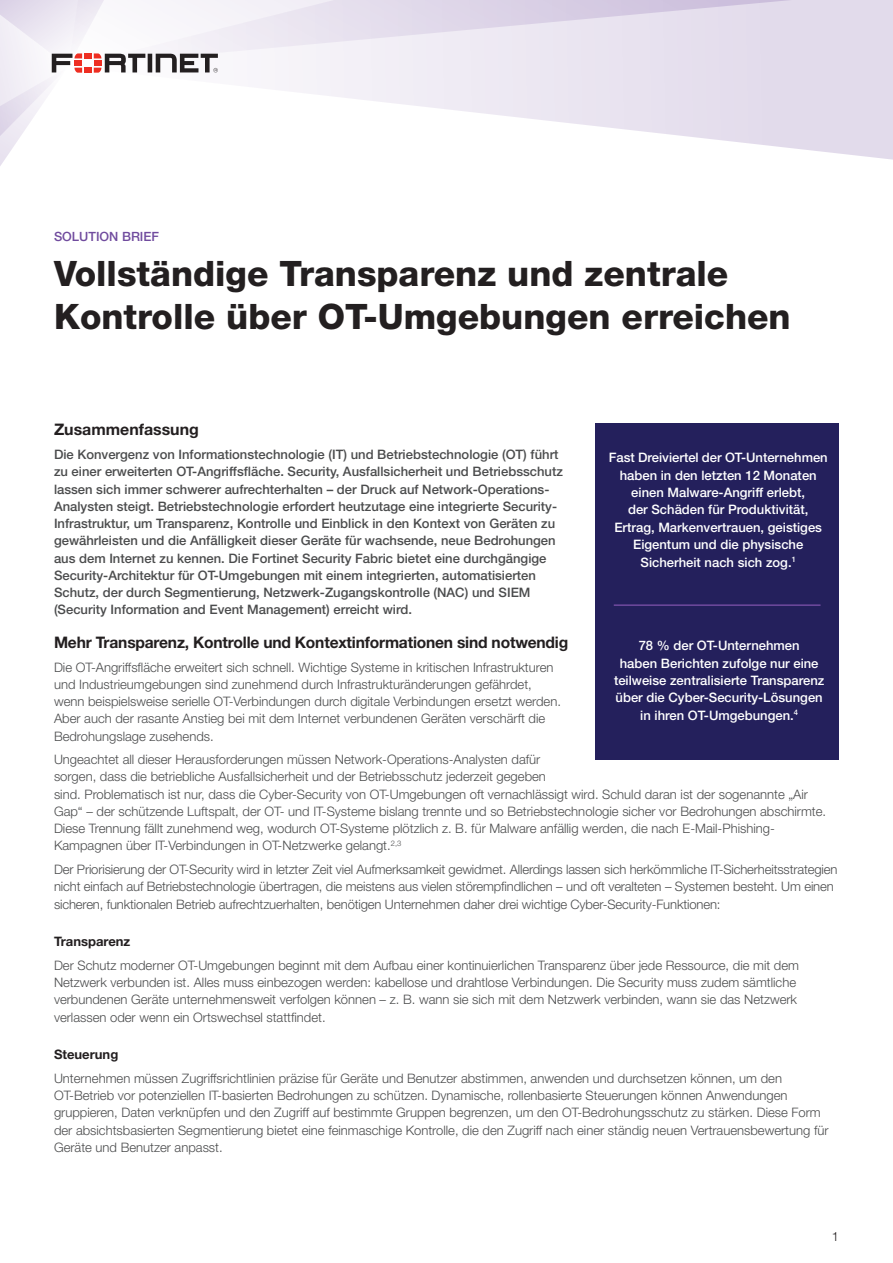
<style>
.page{position:relative;width:893px;height:1263px;background:#fff}
.page>*{position:absolute;margin:0;border:0;box-sizing:border-box;transform-origin:0 0}
.t1{font:800 35.1px/43.2px "Helvetica Neue LT Pro";color:#231f20}
.t2{font:700 15.9px "Helvetica Neue LT Pro";letter-spacing:-.01em;color:#231f20}
.t3{font:300 13.05px/17.2px "Helvetica Neue LT Pro";color:#4b4c4d}
.t4{font:500 13.05px/17.2px "Helvetica Neue LT Pro";color:#4b4c4d}
.t5{font:500 13.05px/17.4px "Helvetica Neue LT Pro";color:#fff;text-align:center}
.t6{font:700 13.05px "Helvetica Neue LT Pro";color:#231f20}
.t7{font:500 12.75px "Helvetica Neue LT Pro";color:#704b9e}
.t8{font:300 12.75px "Helvetica Neue LT Pro";color:#231f20}
</style>
<div class="page">
<svg style="left:275px;top:67px;width:618px;height:93px"></svg>
<svg style="left:218px;top:0;width:675px;height:67px;background:#e6e0ee"></svg>
<svg style="left:0;top:0;width:218px;height:166px"></svg>
<div style="left:595px;top:424px;width:244px;height:336px;background:#24205c"></div>
<hr style="left:614px;top:604px;width:206px;height:2px;background:#704b9e">
<p class="t7" style="left:54px;top:229px;width:107px">SOLUTION BRIEF</p>
<h1 class="t1" style="left:54px;top:252px;width:738px">Vollständige Transparenz und zentrale<br>Kontrolle über OT-Umgebungen erreichen</h1>
<p class="t2" style="left:54px;top:419px;width:146px">Zusammenfassung</p>
<p class="t4" style="left:54px;top:446px;width:510px">Die Konvergenz von Informationstechnologie (IT) und Betriebstechnologie (OT) führt zu einer erweiterten OT-Angriffsfläche. Security, Ausfallsicherheit und Betriebsschutz lassen sich immer schwerer aufrechterhalten – der Druck auf Network-Operations-Analysten steigt. Betriebstechnologie erfordert heutzutage eine integrierte Security-Infrastruktur, um Transparenz, Kontrolle und Einblick in den Kontext von Geräten zu gewährleisten und die Anfälligkeit dieser Geräte für wachsende, neue Bedrohungen aus dem Internet zu kennen. Die Fortinet Security Fabric bietet eine durchgängige Security-Architektur für OT-Umgebungen mit einem integrierten, automatisierten Schutz, der durch Segmentierung, Netzwerk-Zugangskontrolle (NAC) und SIEM (Security Information and Event Management) erreicht wird.</p>
<p class="t2" style="left:54px;top:632px;width:516px">Mehr Transparenz, Kontrolle und Kontextinformationen sind notwendig</p>
<p class="t3" style="left:54px;top:658px;width:508px">Die OT-Angriffsfläche erweitert sich schnell. Wichtige Systeme in kritischen Infrastrukturen und Industrieumgebungen sind zunehmend durch Infrastrukturänderungen gefährdet, wenn beispielsweise serielle OT-Verbindungen durch digitale Verbindungen ersetzt werden.<br>Aber auch der rasante Anstieg bei mit dem Internet verbundenen Geräten verschärft die Bedrohungslage zusehends.</p>
<p class="t3" style="left:54px;top:751px;width:774px">Ungeachtet all dieser Herausforderungen müssen Network-Operations-Analysten dafür<br>sorgen, dass die betriebliche Ausfallsicherheit und der Betriebsschutz jederzeit gegeben<br>sind. Problematisch ist nur, dass die Cyber-Security von OT-Umgebungen oft vernachlässigt wird. Schuld daran ist der sogenannte „Air Gap“ – der schützende Luftspalt, der OT- und IT-Systeme bislang trennte und so Betriebstechnologie sicher vor Bedrohungen abschirmte.<br>Diese Trennung fällt zunehmend weg, wodurch OT-Systeme plötzlich z. B. für Malware anfällig werden, die nach E-Mail-Phishing-Kampagnen über IT-Verbindungen in OT-Netzwerke gelangt.<sup>2,3</sup></p>
<p class="t3" style="left:54px;top:860px;width:785px">Der Priorisierung der OT-Security wird in letzter Zeit viel Aufmerksamkeit gewidmet. Allerdings lassen sich herkömmliche IT-Sicherheitsstrategien nicht einfach auf Betriebstechnologie übertragen, die meistens aus vielen störempfindlichen – und oft veralteten – Systemen besteht. Um einen sicheren, funktionalen Betrieb aufrechtzuerhalten, benötigen Unternehmen daher drei wichtige Cyber-Security-Funktionen:</p>
<p class="t6" style="left:54px;top:933px;width:78px">Transparenz</p>
<p class="t3" style="left:54px;top:956px;width:747px">Der Schutz moderner OT-Umgebungen beginnt mit dem Aufbau einer kontinuierlichen Transparenz über jede Ressource, die mit dem Netzwerk verbunden ist. Alles muss einbezogen werden: kabellose und drahtlose Verbindungen. Die Security muss zudem sämtliche verbundenen Geräte unternehmensweit verfolgen können – z. B. wann sie sich mit dem Netzwerk verbinden, wann sie das Netzwerk verlassen oder wenn ein Ortswechsel stattfindet.</p>
<p class="t6" style="left:54px;top:1046px;width:66px">Steuerung</p>
<p class="t3" style="left:54px;top:1069px;width:776px">Unternehmen müssen Zugriffsrichtlinien präzise für Geräte und Benutzer abstimmen, anwenden und durchsetzen können, um den OT-Betrieb vor potenziellen IT-basierten Bedrohungen zu schützen. Dynamische, rollenbasierte Steuerungen können Anwendungen gruppieren, Daten verknüpfen und den Zugriff auf bestimmte Gruppen begrenzen, um den OT-Bedrohungsschutz zu stärken. Diese Form der absichtsbasierten Segmentierung bietet eine feinmaschige Kontrolle, die den Zugriff nach einer ständig neuen Vertrauensbewertung für Geräte und Benutzer anpasst.</p>
<p class="t5" style="left:609px;top:449px;width:221px">Fast Dreiviertel der OT-Unternehmen haben in den letzten 12 Monaten einen Malware-Angriff erlebt,<br>der Schäden für Produktivität,<br>Ertrag, Markenvertrauen, geistiges<br>Eigentum und die physische<br>Sicherheit nach sich zog.<sup>1</sup></p>
<p class="t5" style="left:614px;top:637px;width:212px">78 % der OT-Unternehmen<br>haben Berichten zufolge nur eine teilweise zentralisierte Transparenz über die Cyber-Security-Lösungen in ihren OT-Umgebungen.<sup>4</sup></p>
<p class="t8" style="left:832px;top:1228px;width:9px">1</p>
</div>
